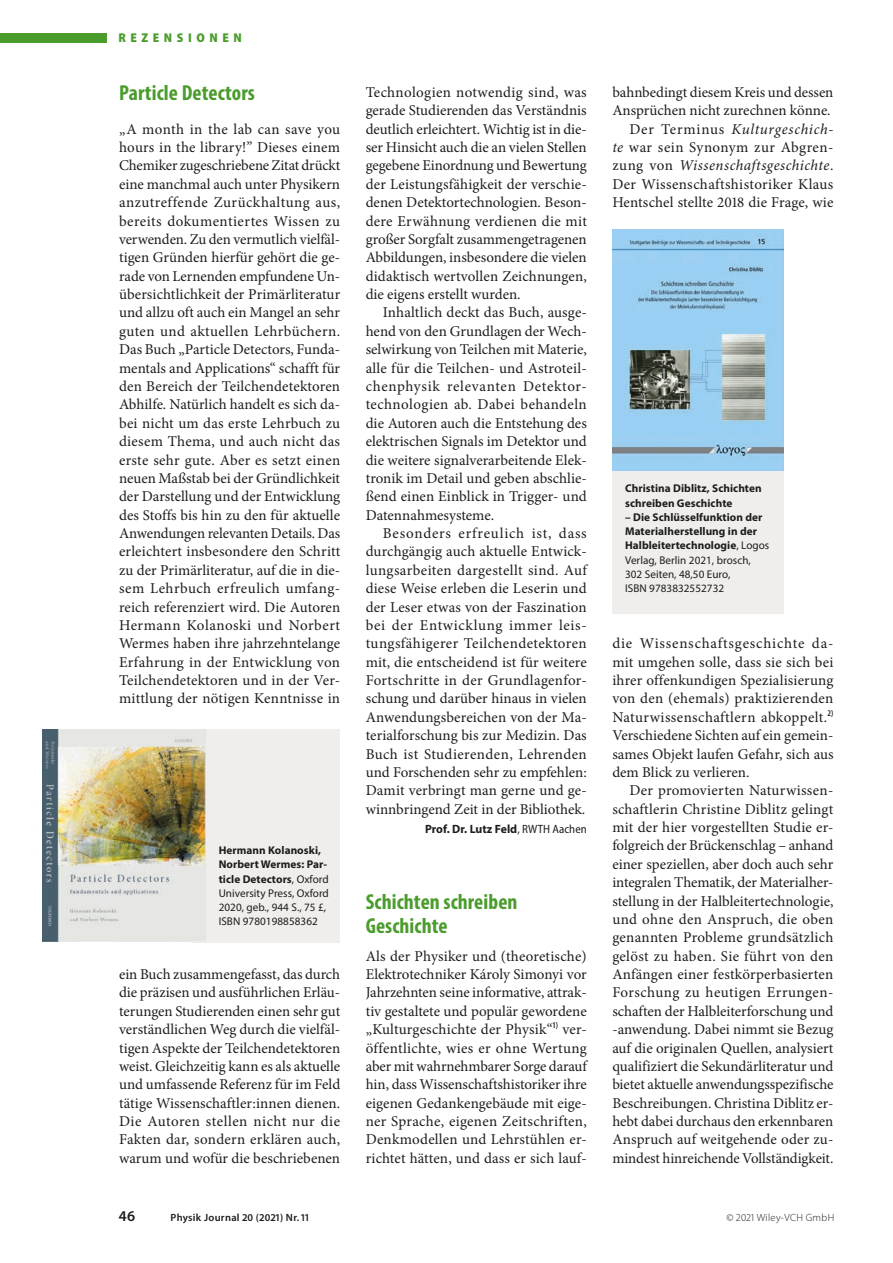
<style>
.page{position:relative;width:893px;height:1263px;background:#fff}
.page>*{position:absolute;margin:0;border:0;box-sizing:border-box;transform-origin:0 0}
.t1{font:700 condensed 21.75px/24px "Myriad Pro";letter-spacing:.005em;color:#4a9c2d}
.t2{font:15px/18.3px "Minion Pro";letter-spacing:.005em;color:#1d1d1b;text-align:justify}
.t3{font:600 15px "Myriad Pro";color:#1d1d1b}
.t4{font:900 semi-condensed 12.75px "Myriad Pro";letter-spacing:.36em;color:#4a9c2d}
.t5{font:700 12px "Myriad Pro";letter-spacing:.005em;color:#1d1d1b}
.t6{font:700 11.25px/14.2px "Myriad Pro";letter-spacing:.005em;color:#1d1d1b}
.t7{font:11.25px/14.2px "Myriad Pro";letter-spacing:.005em;color:#1d1d1b}
.t8{font:600 10.5px "Myriad Pro";letter-spacing:.03em;color:#1d1d1b}
.t9{font:300 10.5px "Myriad Pro";letter-spacing:.03em;color:#1d1d1b}
.s1{font-weight:700}
.s2{font-weight:400;font-stretch:semi-condensed}
.s3{font-style:italic}
.s4{font-weight:400}
</style>
<div class="page">
<div style="left:0;top:33px;width:106px;height:9px;background:#4a9c2d"></div>
<div style="left:612px;top:233px;width:171px;height:381px;background:#efeeec"></div>
<img style="left:612px;top:230px;width:171px;height:241px">
<div style="left:191px;top:729px;width:149px;height:213px;background:#efeeec"></div>
<img style="left:43px;top:729px;width:163px;height:213px">
<p class="t4" style="left:118px;top:30px;width:125px">REZENSIONEN</p>
<h1 class="t1" style="left:119px;top:80px;width:137px">Particle Detectors</h1>
<p class="t2" style="left:119px;top:120px;width:223px">„A month in the lab can save you hours in the library!” Dieses einem Chemiker zugeschriebene Zitat drückt eine manchmal auch unter Physikern anzutreffende Zurückhaltung aus, bereits dokumentiertes Wissen zu verwenden. Zu den vermutlich vielfäl&shy;tigen Gründen hierfür gehört die ge&shy;rade von Lernenden empfundene Un&shy;übersichtlichkeit der Primärliteratur und allzu oft auch ein Mangel an sehr guten und aktuellen Lehr büchern.<br>Das Buch „Particle Detectors, Funda&shy;mentals and Appli cations“ schafft für den Bereich der Teilchendetektoren Abhilfe. Natürlich handelt es sich da&shy;bei nicht um das erste Lehrbuch zu diesem Thema, und auch nicht das erste sehr gute. Aber es setzt einen neuen Maßstab bei der Gründlichkeit der Darstellung und der Entwicklung des Stoffs bis hin zu den für aktuelle Anwendungen relevanten Details. Das erleichtert insbesondere den Schritt zu der Primärliteratur, auf die in die&shy;sem Lehrbuch erfreulich umfang&shy;reich referenziert wird. Die Autoren Hermann Kolanoski und Norbert Wermes haben ihre jahrzehntelange Erfahrung in der Entwicklung von Teilchen detektoren und in der Ver&shy;mittlung der nötigen Kenntnisse in</p>
<p class="t7" style="left:219px;top:843px;width:112px"><span class="s1">Hermann Kolanoski,<br>Norbert Wermes: Par&shy;ticle Detectors</span>, Oxford<br>University Press, Oxford<br>2020, geb., 944 S., 75 £,<br>ISBN 9780198858362</p>
<p class="t2" style="left:119px;top:965px;width:223px">ein Buch zusammengefasst, das durch die präzisen und ausführlichen Erläu&shy;terungen Studierenden einen sehr gut verständlichen Weg durch die vielfäl&shy;tigen Aspekte der Teilchen detektoren weist. Gleichzeitig kann es als aktuelle und umfassende Referenz für im Feld tätige Wissenschaftler:innen dienen.<br>Die Autoren stellen nicht nur die Fakten dar, sondern erklären auch, warum und wofür die beschriebenen</p>
<p class="t2" style="left:366px;top:83px;width:223px">Technologien notwendig sind, was gerade Studierenden das Verständnis deutlich erleichtert. Wichtig ist in die&shy;ser Hinsicht auch die an vielen Stellen gegebene Einordnung und Bewertung der Leistungsfähigkeit der verschie&shy;denen Detektortechnologien. Beson&shy;dere Erwähnung verdienen die mit großer Sorgfalt zusammengetragenen Abbildungen, insbesondere die vielen didaktisch wertvollen Zeichnungen, die eigens erstellt wurden.</p>
<p class="t2" style="left:366px;top:304px;width:223px;text-indent:17px">Inhaltlich deckt das Buch, ausge&shy;hend von den Grundlagen der Wech&shy;selwirkung von Teilchen mit Materie, alle für die Teilchen- und Astroteil&shy;chenphysik relevanten Detektor&shy;technologien ab. Dabei behandeln die Autoren auch die Entstehung des elektrischen Signals im Detektor und die weitere signalverarbeitende Elek&shy;tronik im Detail und geben abschlie&shy;ßend einen Einblick in Trigger- und Datennahmesysteme.</p>
<p class="t2" style="left:366px;top:524px;width:223px;text-indent:17px">Besonders erfreulich ist, dass durchgängig auch aktuelle Entwick&shy;lungsarbeiten dargestellt sind. Auf diese Weise erleben die Leserin und der Leser etwas von der Faszina tion bei der Entwicklung immer leis&shy;tungsfähigerer Teilchendetektoren mit, die entscheidend ist für weitere Fortschritte in der Grundlagenfor&shy;schung und darüber hinaus in vielen Anwendungsbereichen von der Ma&shy;terialforschung bis zur Medizin. Das Buch ist Studierenden, Lehrenden und Forschenden sehr zu empfehlen:<br>Damit verbringt man gerne und ge&shy;winnbringend Zeit in der Bibliothek.</p>
<p class="t5" style="left:425px;top:821px;width:163px">Prof. Dr. Lutz Feld<span class="s2">, RWTH Aachen</span></p>
<h1 class="t1" style="left:366px;top:889px;width:153px">Schichten schreiben<br>Geschichte</h1>
<p class="t2" style="left:366px;top:947px;width:223px">Als der Physiker und (theoretische)<br>Elektrotechniker Károly Simonyi vor Jahrzehnten seine informative, attrak&shy;tiv gestaltete und populär gewordene „Kulturgeschichte der Physik“<sup>1)</sup> ver&shy;öffentlichte, wies er ohne Wertung aber mit wahrnehmbarer Sorge darauf hin, dass Wissenschaftshistoriker ihre eigenen Gedankengebäude mit eige&shy;ner Sprache, eigenen Zeitschriften, Denkmodellen und Lehrstühlen er&shy;richtet hätten, und dass er sich lauf-</p>
<p class="t2" style="left:612px;top:83px;width:223px;text-align:right">bahnbedingt diesem Kreis und dessen Ansprüchen nicht zurechnen könne.<br>Der Terminus <span class="s3">Kulturgeschich-<br>te</span> war sein Synonym zur Abgren&shy;zung von <span class="s3">Wissenschaftsgeschichte</span>.<br>Der Wissen schaftshistoriker Klaus Hentschel stellte 2018 die Frage, wie</p>
<p class="t6" style="left:625px;top:481px;width:138px">Christina Diblitz, Schichten schreiben Geschichte</p>
<p class="t6" style="left:625px;top:510px;width:146px">– Die Schlüsselfunktion der<br>Materialherstellung in der<br>Halbleitertechnologie<span class="s4">, Logos<br>Verlag, Berlin 2021, brosch,<br>302 Seiten, 48,50 Euro,<br>ISBN 9783832552732</span></p>
<p class="t2" style="left:612px;top:634px;width:223px">die Wissen schaftsgeschichte da&shy;mit umgehen solle, dass sie sich bei ihrer offenkundigen Spezialisierung von den (ehemals) praktizierenden Natur wissenschaftlern abkoppelt.<sup>2)<br></sup>Verschiedene Sichten auf ein gemein&shy;sames Objekt laufen Gefahr, sich aus dem Blick zu verlieren.</p>
<p class="t2" style="left:612px;top:781px;width:223px;text-indent:17px">Der promovierten Naturwissen&shy;schaftlerin Christine Diblitz gelingt mit der hier vorgestellten Studie er&shy;folgreich der Brückenschlag – anhand einer speziellen, aber doch auch sehr integralen Thematik, der Materialher&shy;stellung in der Halbleitertechnologie, und ohne den Anspruch, die oben genannten Probleme grundsätzlich gelöst zu haben. Sie führt von den Anfängen einer festkörperbasierten Forschung zu heutigen Errungen&shy;schaften der Halbleiterforschung und -anwendung. Dabei nimmt sie Bezug auf die originalen Quellen, analysiert qualifiziert die Sekundärliteratur und bietet aktuelle anwendungsspezifische Beschreibungen. Christina Diblitz er&shy;hebt dabei durchaus den erkennbaren Anspruch auf weitgehende oder zu&shy;mindest hinreichende Vollständigkeit.</p>
<p class="t3" style="left:119px;top:1206px;width:18px">46</p>
<p class="t8" style="left:171px;top:1211px;width:140px">Physik Journal 20 (2021) Nr. 11</p>
<p class="t9" style="left:726px;top:1211px;width:109px">© 2021 Wiley-VCH GmbH</p>
</div>
